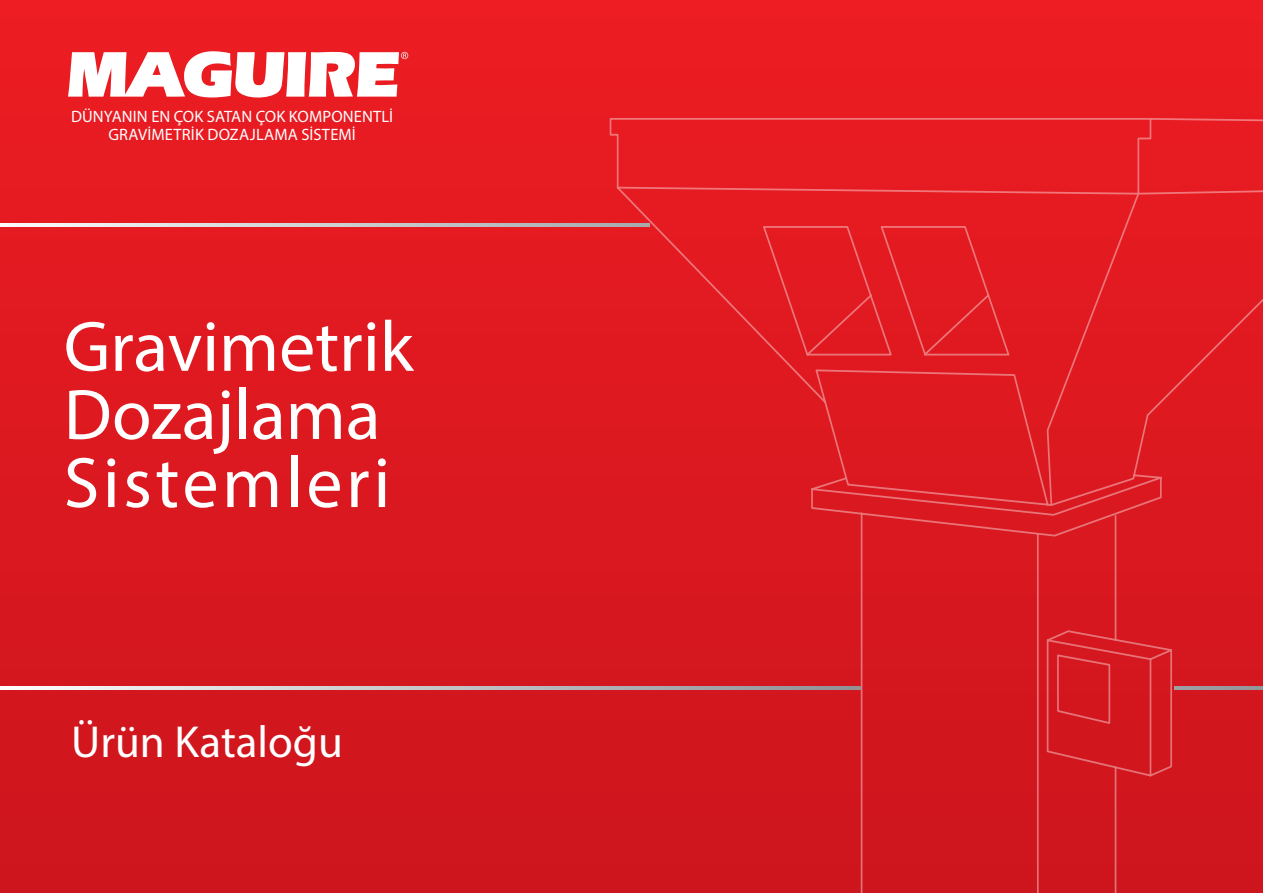
<style>
.page{position:relative;width:1263px;height:893px;background:#fff}
.page>*{position:absolute;margin:0;border:0;box-sizing:border-box;transform-origin:0 0}
.t1{font:72px/68.1px "Myriad Pro";color:#fff}
.t2{font:45px "Myriad Pro";color:#fff}
.t3{font:16.5px/18px "Myriad Pro";letter-spacing:.01em;color:#fff;text-align:center}
</style>
<div class="page">
<div style="left:0;top:0;width:1263px;height:893px;background:linear-gradient(to bottom,#ed1d24,#cd161e)"></div>
<svg style="left:68px;top:51px;width:340px;height:47px"></svg>
<svg style="left:610px;top:118px;width:653px;height:775px;background:#da1a21"></svg>
<svg style="left:0;top:223px;width:650px;height:3px;background:#d0d1d3"></svg>
<svg style="left:0;top:687px;width:861px;height:3px;background:#c5c6c8"></svg>
<hr style="left:1174px;top:687px;width:89px;height:3px;background:#999b9e">
<p class="t3" style="left:71px;top:107px;width:324px">DÜNYANIN EN ÇOK SATAN ÇOK KOMPONENTLİ<br>GRAVİMETRİK DOZAJLAMA SİSTEMİ</p>
<h1 class="t1" style="left:64px;top:311px;width:351px">Gravimetrik<br>Dozajlama<br>Sistemleri</h1>
<h2 class="t2" style="left:71px;top:714px;width:273px">Ürün Kataloğu</h2>
</div>
